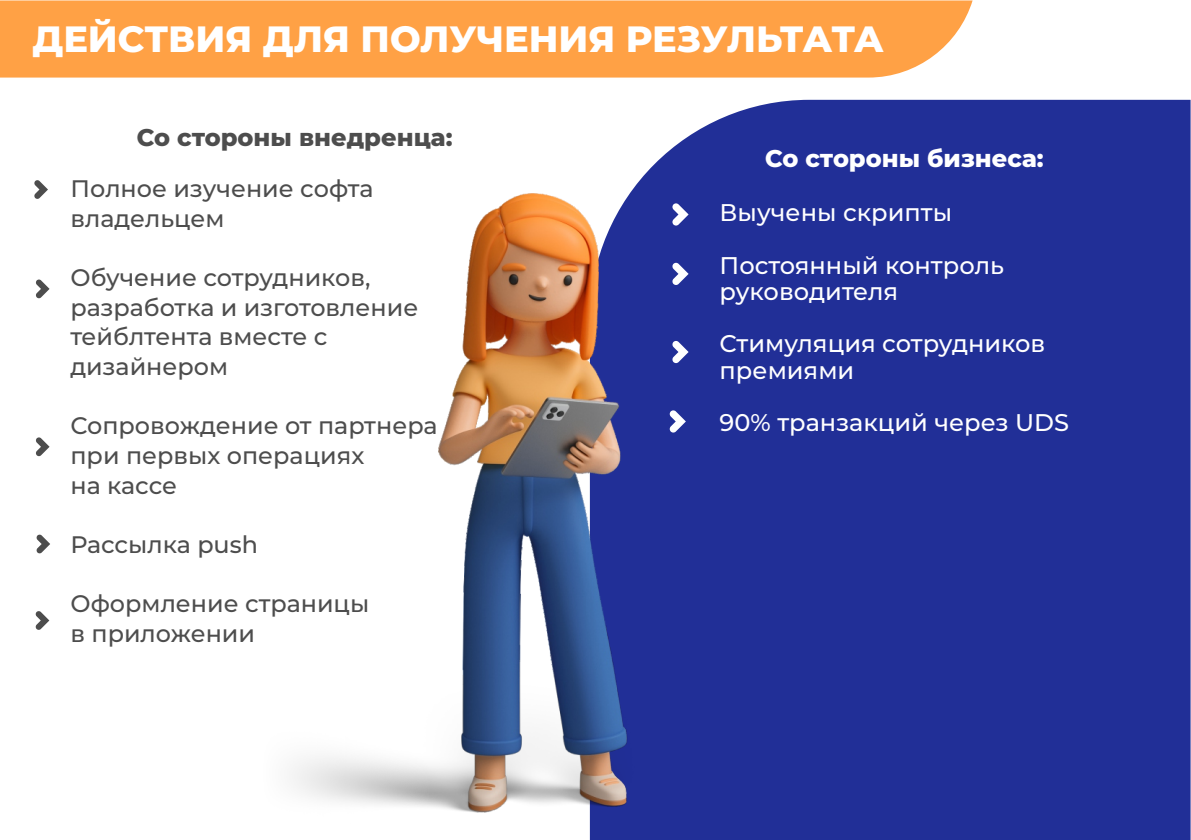
<style>
.page{position:relative;width:1191px;height:840px;background:#fff}
.page>*{position:absolute;margin:0;border:0;box-sizing:border-box;transform-origin:0 0}
.t1{font:800 36.4px "Montserrat";color:#fff}
.t2{font:800 24.2px "Montserrat";color:#4d4d4d}
.t3{font:800 24.2px "Montserrat";color:#fff}
.t4{font:500 24px/52.4px "Montserrat";color:#fff}
.t5{font:500 23.8px/29.6px "Montserrat";color:#4d4d4d}
</style>
<div class="page">
<div style="left:670px;top:100px;width:520px;height:739px;background:#212f97"></div>
<div style="left:0;top:0;width:972px;height:77px;background:#ffa145"></div>
<svg style="left:34px;top:180px;width:14px;height:19px"></svg>
<img style="left:291px;top:150px;width:587px;height:689px">
<svg style="left:672px;top:203px;width:16px;height:23px"></svg>
<svg style="left:36px;top:279px;width:14px;height:19px"></svg>
<svg style="left:36px;top:437px;width:14px;height:19px"></svg>
<svg style="left:36px;top:534px;width:14px;height:19px"></svg>
<svg style="left:672px;top:262px;width:16px;height:23px"></svg>
<svg style="left:672px;top:340px;width:16px;height:23px"></svg>
<svg style="left:35px;top:611px;width:14px;height:18px"></svg>
<svg style="left:669px;top:410px;width:17px;height:22px"></svg>
<h1 class="t1" style="left:32px;top:16px;width:853px">ДЕЙСТВИЯ ДЛЯ ПОЛУЧЕНИЯ РЕЗУЛЬТАТА</h1>
<p class="t2" style="left:137px;top:122px;width:317px">Со стороны внедренца:</p>
<p class="t5" style="left:70px;top:174px;width:305px">Полное изучение софта владельцем</p>
<p class="t5" style="left:70px;top:262px;width:349px">Обучение сотрудников, разработка и изготовление тейблтента вместе с дизайнером</p>
<p class="t5" style="left:70px;top:410px;width:369px">Сопровождение от партнера при первых операциях<br>на кассе</p>
<p class="t5" style="left:70px;top:529px;width:189px">Рассылка push</p>
<p class="t5" style="left:70px;top:588px;width:300px">Оформление страницы в приложении</p>
<p class="t3" style="left:765px;top:143px;width:280px">Со стороны бизнеса:</p>
<p class="t4" style="left:719px;top:186px;width:286px">Выучены скрипты<br>Постоянный контроль</p>
<p class="t4" style="left:719px;top:265px;width:327px">руководителя<br>Стимуляция сотрудников</p>
<p class="t4" style="left:719px;top:343px;width:351px">премиями<br>90% транзакций через UDS</p>
</div>
